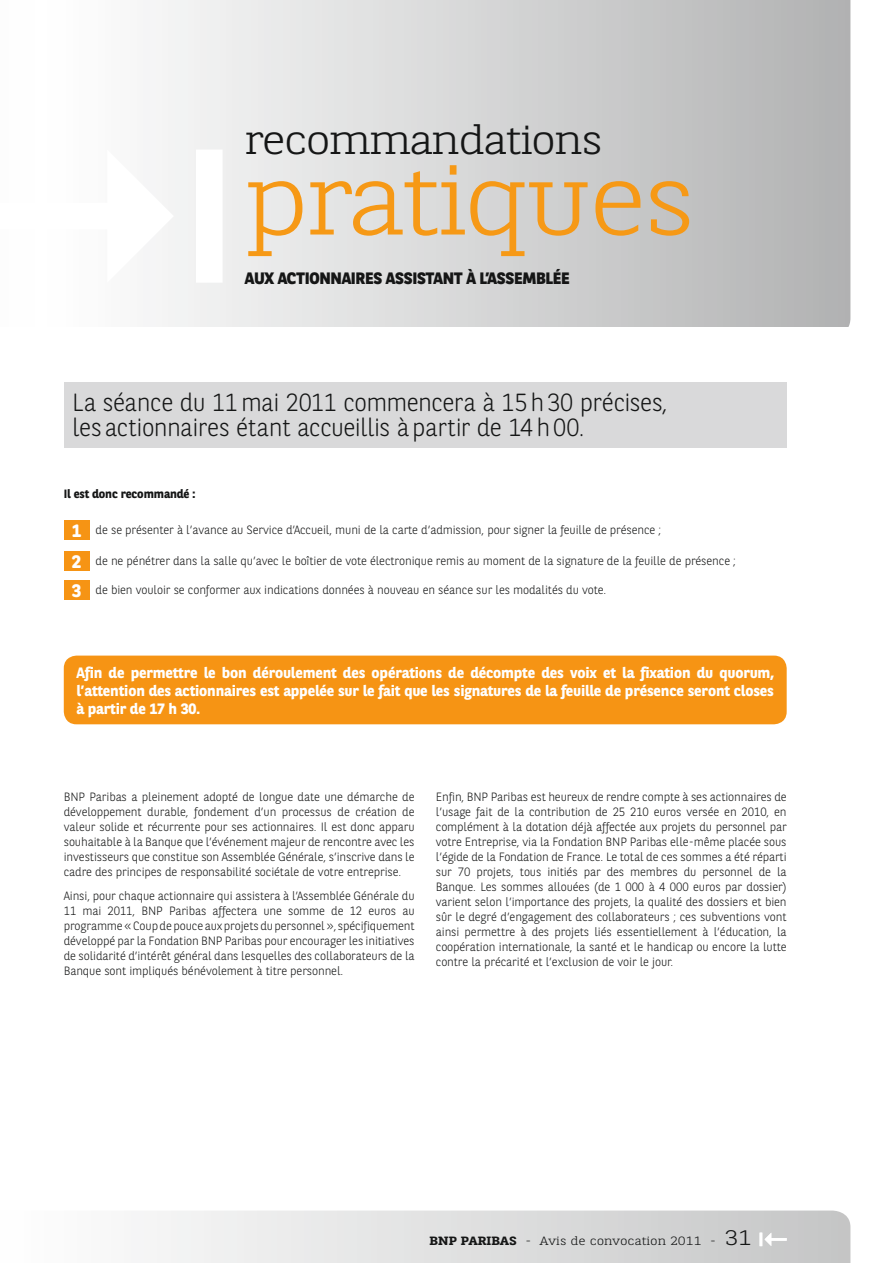
<style>
.page{position:relative;width:893px;height:1263px;background:#fff}
.page>*{position:absolute;margin:0;border:0;box-sizing:border-box;transform-origin:0 0}
.t1{font:300 99px "BNPP Slab Serif Expanded";letter-spacing:-.04em;color:#f69916}
.t2{font:300 40.5px "BNPP Slab Serif Expanded";letter-spacing:-.04em;color:#151616}
.t3{font:300 24.75px/25.5px "BNPP Rounded";letter-spacing:-.015em;color:#151616}
.t4{font:700 18px "BNPP Rounded";color:#fff}
.t5{font:800 16.5px "BNPP Sans";letter-spacing:-.02em;color:#151616}
.t6{font:700 15px/18px "BNPP Sans";letter-spacing:-.01em;color:#fff;text-align:justify}
.t7{font:300 12px/15px "BNPP Sans";letter-spacing:-.01em;color:#151616;text-align:justify}
.t8{font:300 12px "BNPP Slab Serif Expanded";color:#151616}
.t9{font:700 12px "BNPP Sans";letter-spacing:-.01em;color:#151616}
.s1{font-family:"BNPP Rounded";font-weight:700;font-size:18px;color:#fff}
.s2{font-weight:700}
.s3{font-size:21px}
</style>
<div class="page">
<svg style="left:162px;top:0;width:688px;height:327px"></svg>
<svg style="left:162px;top:150px;width:61px;height:133px"></svg>
<svg style="left:157px;top:1210px;width:693px;height:53px"></svg>
<div style="left:64px;top:383px;width:723px;height:65px;background:#d9d9da"></div>
<div style="left:64px;top:520px;width:25px;height:20px;background:#f69414"></div>
<div style="left:64px;top:551px;width:25px;height:20px;background:#f69414"></div>
<div style="left:64px;top:580px;width:25px;height:19px;background:#f69414"></div>
<div style="left:64px;top:656px;width:723px;height:68px;background:#f69414;border-radius:13px"></div>
<h2 class="t2" style="left:245px;top:123px;width:360px">recommandations</h2>
<h1 class="t1" style="left:245px;top:160px;width:453px">pratiques</h1>
<h3 class="t5" style="left:245px;top:271px;width:327px">AUX ACTIONNAIRES ASSISTANT À L’ASSEMBLÉE</h3>
<h3 class="t3" style="left:72px;top:392px;width:597px">La séance du 11 mai 2011 commencera à 15 h 30 précises, les actionnaires étant accueillis à partir de 14 h 00.</h3>
<p class="t9" style="left:64px;top:489px;width:133px">Il est donc recommandé :</p>
<p class="t7" style="left:72px;top:524px;width:591px"><span class="s1">1</span> de se présenter à l’avance au Service d’Accueil, muni de la carte d’admission, pour signer la feuille de présence ;</p>
<h3 class="t4" style="left:72px;top:554px;width:11px">2</h3>
<p class="t7" style="left:96px;top:555px;width:642px">de ne pénétrer dans la salle qu’avec le boîtier de vote électronique remis au moment de la signature de la feuille de présence ;</p>
<p class="t7" style="left:72px;top:583px;width:536px"><span class="s1">3</span> de bien vouloir se conformer aux indications données à nouveau en séance sur les modalités du vote.</p>
<p class="t6" style="left:77px;top:665px;width:699px">Afin de permettre le bon déroulement des opérations de décompte des voix et la fixation du quorum, l’attention des actionnaires est appelée sur le fait que les signatures de la feuille de présence seront closes à partir de 17 h 30.</p>
<p class="t7" style="left:64px;top:790px;width:352px">BNP Paribas a pleinement adopté de longue date une démarche de développement durable, fondement d’un processus de création de valeur solide et récurrente pour ses actionnaires. Il est donc apparu souhaitable à la Banque que l’événement majeur de rencontre avec les investisseurs que constitue son Assemblée Générale, s’inscrive dans le cadre des principes de responsabilité sociétale de votre entreprise.</p>
<p class="t7" style="left:64px;top:889px;width:352px">Ainsi, pour chaque actionnaire qui assistera à l’Assemblée Générale du 11 mai 2011, BNP Paribas affectera une somme de 12 euros au programme « Coup de pouce aux projets du personnel », spécifiquement développé par la Fondation BNP Paribas pour encourager les initiatives de solidarité d’intérêt général dans lesquelles des collaborateurs de la Banque sont impliqués bénévolement à titre personnel.</p>
<p class="t7" style="left:436px;top:790px;width:352px">Enfin, BNP Paribas est heureux de rendre compte à ses actionnaires de l’usage fait de la contribution de 25 210 euros versée en 2010, en complément à la dotation déjà affectée aux projets du personnel par votre Entreprise, via la Fondation BNP Paribas elle-même placée sous l’égide de la Fondation de France. Le total de ces sommes a été réparti sur 70 projets, tous initiés par des membres du personnel de la Banque. Les sommes allouées (de 1 000 à 4 000 euros par dossier) varient selon l’importance des projets, la qualité des dossiers et bien sûr le degré d’engagement des collaborateurs ; ces subventions vont ainsi permettre à des projets liés essentiellement à l’éducation, la coopération internationale, la santé et le handicap ou encore la lutte contre la précarité et l’exclusion de voir le jour.</p>
<p class="t8" style="left:430px;top:1236px;width:324px"><span class="s2">BNP PARIBAS</span> - Avis de convocation 2011 - <span class="s3">31</span></p>
</div>
